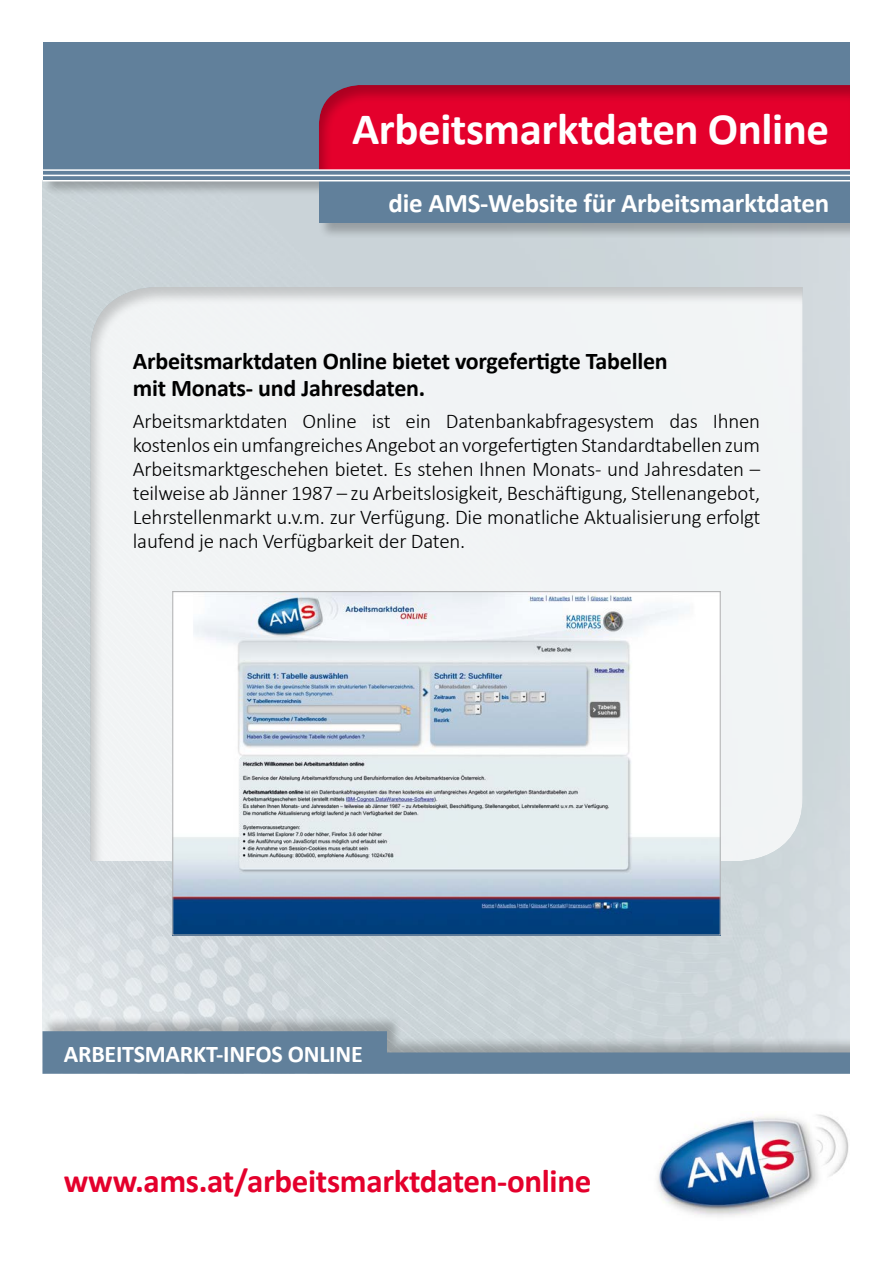
<style>
.page{position:relative;width:893px;height:1263px;background:#fff}
.page>*{position:absolute;margin:0;border:0;box-sizing:border-box;transform-origin:0 0}
.H1_Überschrift{font:700 45px "Calibri";letter-spacing:-.01em;color:#fff}
.H2_Arbeitsmarkt-Infos-Online{font:700 33px "Calibri";letter-spacing:-.01em;color:#e4002c}
.H2_Unterüberschrift{font:700 27px "Calibri";letter-spacing:-.01em;color:#fff}
.H3_Text_-_Überschrift{font:700 24px/27px "Calibri";letter-spacing:-.01em;color:#000}
.H2_Arbeitsmarkt-Infos-Online-2{font:700 24px "Calibri";letter-spacing:-.01em;color:#fff}
.P_Text{font:300 21px/24px "Calibri";letter-spacing:-.01em;color:#000;text-align:justify}
</style>
<div class="page">
<img style="left:43px;top:196px;width:807px;height:819px">
<div style="left:77px;top:277px;width:739px;height:584px;background:#000;opacity:.25"></div>
<div style="left:42px;top:42px;width:824px;height:154px;background:#000;opacity:.25"></div>
<div style="left:43px;top:43px;width:807px;height:138px;background:#61809b"></div>
<div style="left:304px;top:74px;width:558px;height:96px;background:#000;opacity:.25"></div>
<div style="left:319px;top:180px;width:547px;height:59px;background:#000;opacity:.25"></div>
<div style="left:319px;top:181px;width:531px;height:42px;background:#61809b"></div>
<hr style="left:43px;top:180px;width:807px;height:1px;background:#fff">
<hr style="left:43px;top:169px;width:807px;height:2px;background:#fff">
<hr style="left:43px;top:175px;width:807px;height:1px;background:#fff">
<div style="left:42px;top:1015px;width:824px;height:59px;background:#000;opacity:.25"></div>
<svg style="left:43px;top:1031px;width:807px;height:43px;background:#7b94a8"></svg>
<img style="left:174px;top:593px;width:545px;height:340px">
<img style="left:657px;top:1114px;width:192px;height:103px">
<div style="left:850px;top:0;width:43px;height:1263px;background:#fff"></div>
<h1 class="H1_Überschrift" style="left:352px;top:102px;width:479px">Arbeitsmarktdaten Online</h1>
<h2 class="H2_Unterüberschrift" style="left:389px;top:186px;width:442px">die AMS-Website für Arbeitsmarktdaten</h2>
<h3 class="H3_Text_-_Überschrift" style="left:133px;top:346px;width:536px">Arbeitsmarktdaten Online bietet vorgefertigte Tabellen mit Monats- und Jahresdaten.</h3>
<p class="P_Text" style="left:133px;top:408px;width:629px">Arbeitsmarktdaten Online ist ein Datenbankabfragesystem das Ihnen kostenlos ein umfangreiches Angebot an vorgefertigten Standardtabellen zum Arbeitsmarktgeschehen bietet. Es stehen Ihnen Monats- und Jahresdaten – teilweise ab Jänner 1987 – zu Arbeitslosigkeit, Beschäftigung, Stellenangebot, Lehrstellenmarkt u.v.m. zur Verfügung. Die monatliche Aktualisierung erfolgt laufend je nach Verfügbarkeit der Daten.</p>
<h2 class="H2_Arbeitsmarkt-Infos-Online-2" style="left:64px;top:1039px;width:300px">ARBEITSMARKT-INFOS ONLINE</h2>
<h2 class="H2_Arbeitsmarkt-Infos-Online" style="left:64px;top:1161px;width:529px">www.ams.at/arbeitsmarktdaten-online</h2>
</div>
